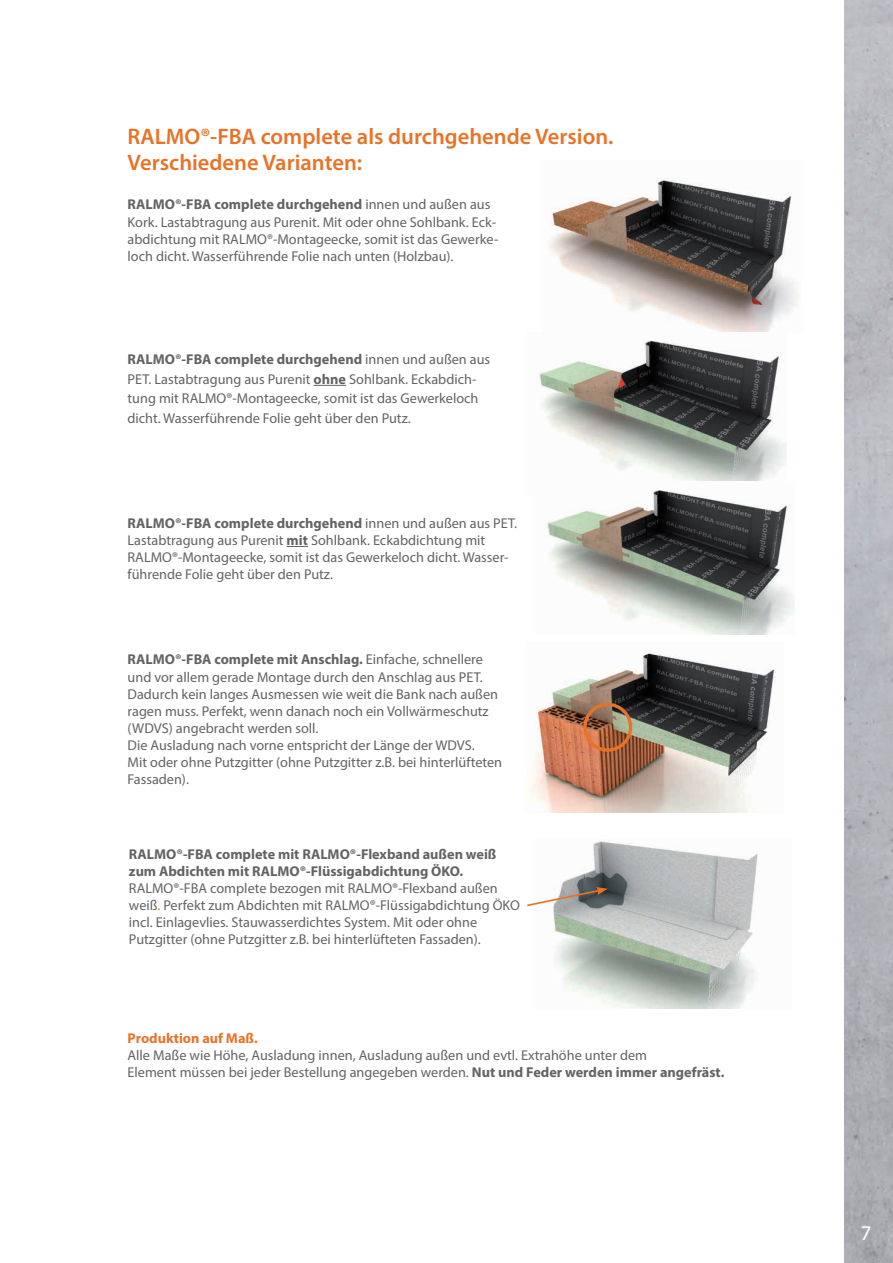
<style>
.page{position:relative;width:893px;height:1263px;background:#fff}
.page>*{position:absolute;margin:0;border:0;box-sizing:border-box;transform-origin:0 0}
.t1{font:600 22.5px "Myriad Pro";color:#e87327}
.t2{font:21px "Myriad Pro";color:#fff}
.t3{font:14.25px/17.1px "Myriad Pro";color:#636366}
.t4{font:700 14.25px/17.1px "Myriad Pro";color:#636366}
.t5{font:700 14.25px "Myriad Pro";color:#e87327}
.s1{font-weight:700}
.s2{color:#e87327}
</style>
<div class="page">
<img style="left:844px;top:0;width:49px;height:1263px">
<svg style="left:287px;top:546px;width:21px;height:1px"></svg>
<img style="left:549px;top:178px;width:249px;height:154px">
<hr style="left:314px;top:385px;width:32px;height:1px;background:#636366">
<img style="left:530px;top:650px;width:246px;height:163px">
<div style="left:583px;top:703px;width:49px;height:49px;border:3px solid #e87327;border-radius:50%"></div>
<img style="left:553px;top:841px;width:205px;height:168px">
<svg style="left:527px;top:887px;width:81px;height:20px"></svg>
<img style="left:539px;top:340px;width:248px;height:141px">
<img style="left:545px;top:490px;width:249px;height:145px">
<h1 class="t1" style="left:128px;top:123px;width:487px">RALMO®-FBA complete als durchgehende Version.</h1>
<h1 class="t1" style="left:128px;top:148px;width:236px">Verschiedene Varianten:</h1>
<p class="t3" style="left:128px;top:196px;width:372px"><span class="s1">RALMO®-FBA complete durchgehend</span> innen und außen aus Kork. Lastabtragung aus Purenit. Mit oder ohne Sohlbank. Eck&shy;abdichtung mit RALMO®-Montageecke, somit ist das Gewerke&shy;loch dicht. Wasserführende Folie nach unten (Holzbau).</p>
<p class="t3" style="left:128px;top:350px;width:364px;line-height:19.5px"><span class="s1">RALMO®-FBA complete durchgehend</span> innen und außen aus PET. Lastabtragung aus Purenit <span class="s1">ohne</span> Sohlbank. Eckabdich&shy;tung mit RALMO®-Montageecke, somit ist das Gewerkeloch dicht. Wasserführende Folie geht über den Putz.</p>
<p class="t3" style="left:128px;top:514px;width:391px"><span class="s1">RALMO®-FBA complete durchgehend</span> innen und außen aus PET.<br>Lastabtragung aus Purenit <span class="s1">mit</span> Sohlbank. Eckabdichtung mit RALMO®-Montageecke, somit ist das Gewerkeloch dicht. Wasser&shy;führende Folie geht über den Putz.</p>
<p class="t3" style="left:128px;top:651px;width:376px"><span class="s1">RALMO®-FBA complete mit Anschlag.</span> Einfache, schnellere und vor allem gerade Montage durch den Anschlag aus PET.<br>Dadurch kein langes Ausmessen wie weit die Bank nach außen ragen muss. Perfekt, wenn danach noch ein Vollwärmeschutz (WDVS) angebracht werden soll.<br>Die Ausladung nach vorne entspricht der Länge der WDVS.<br>Mit oder ohne Putzgitter (ohne Putzgitter z.B. bei hinterlüfteten Fassaden).</p>
<p class="t4" style="left:129px;top:845px;width:369px">RALMO®-FBA complete mit RALMO®-Flexband außen weiß zum Abdichten mit RALMO®-Flüssigabdichtung ÖKO.</p>
<p class="t3" style="left:129px;top:879px;width:392px">RALMO®-FBA complete bezogen mit RALMO®-Flexband außen weiß<span class="s2">.</span> Perfekt zum Abdichten mit RALMO®-Flüssigabdichtung ÖKO incl. Einlagevlies. Stauwasserdichtes System. Mit oder ohne Putzgitter (ohne Putzgitter z.B. bei hinterlüfteten Fassaden).</p>
<p class="t5" style="left:128px;top:1028px;width:132px">Produktion auf Maß.</p>
<p class="t3" style="left:128px;top:1046px;width:598px">Alle Maße wie Höhe, Ausladung innen, Ausladung außen und evtl. Extrahöhe unter dem<br>Element müssen bei jeder Bestellung angegeben werden. <span class="s1">Nut und Feder werden immer angefräst.</span></p>
<h2 class="t2" style="left:861px;top:1220px;width:12px">7</h2>
</div>
